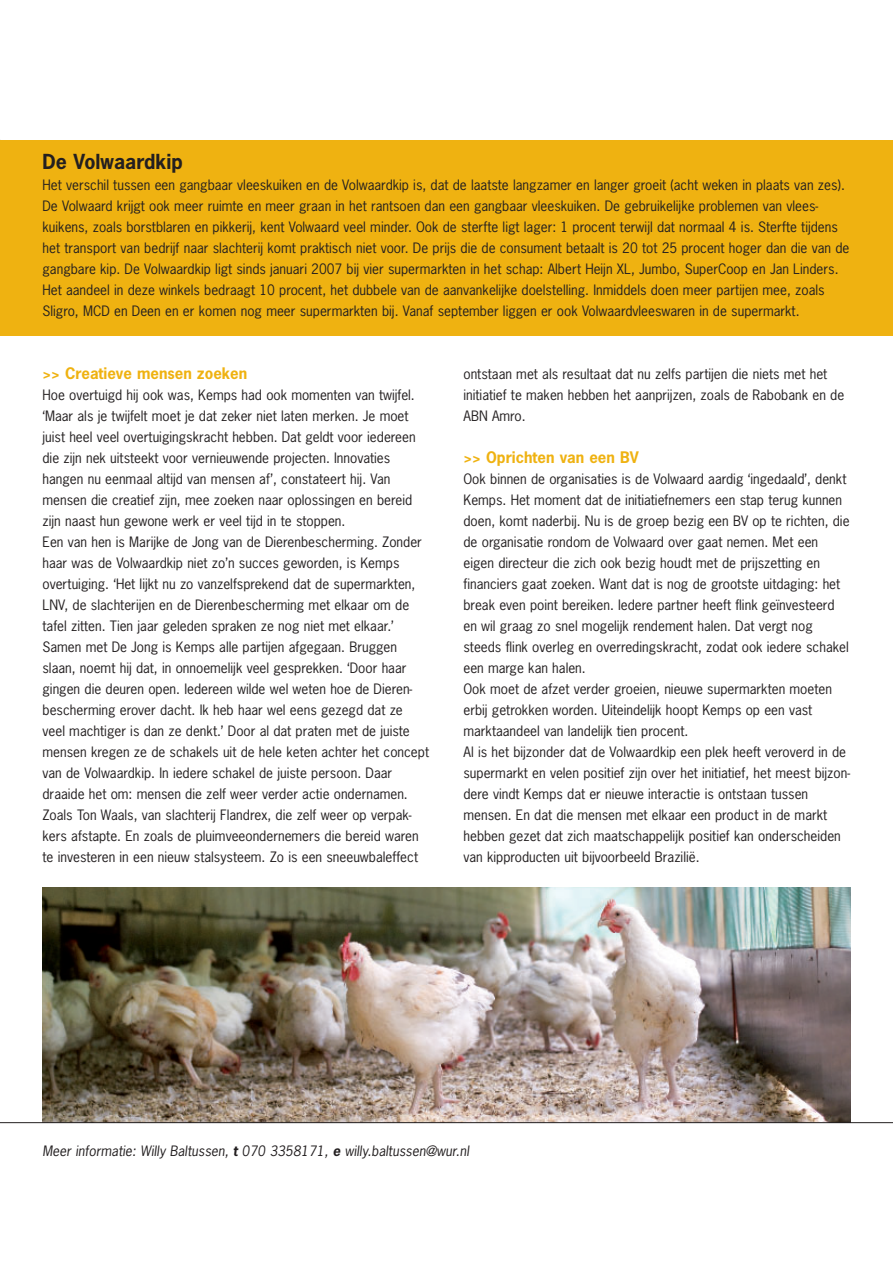
<style>
.page{position:relative;width:893px;height:1263px;background:#fff}
.page>*{position:absolute;margin:0;border:0;box-sizing:border-box;transform-origin:0 0}
.t1{font:700 19.5px "News Gothic";color:#231f20}
.t2{font:700 15px "News Gothic";color:#efb211}
.t3{font:13.5px/21px "News Gothic";color:#231f20}
.s1{font-weight:700}
</style>
<div class="page">
<div style="left:0;top:140px;width:893px;height:195px;background:#efb211"></div>
<img style="left:43px;top:888px;width:807px;height:234px">
<hr style="left:0;top:1122px;width:893px;height:1px;background:#231f20">
<h1 class="t1" style="left:43px;top:153px;width:142px">De Volwaardkip</h1>
<p class="t3" style="left:43px;top:175px;width:808px">Het verschil tussen een gangbaar vleeskuiken en de Volwaardkip is, dat de laatste langzamer en langer groeit (acht weken in plaats van zes).<br>De Volwaard krijgt ook meer ruimte en meer graan in het rantsoen dan een gangbaar vleeskuiken. De gebruikelijke problemen van vlees - kuikens, zoals borstblaren en pikkerij, kent Volwaard veel minder. Ook de sterfte ligt lager: 1 procent terwijl dat normaal 4 is. Sterfte tijdens het transport van bedrijf naar slachterij komt praktisch niet voor. De prijs die de consument betaalt is 20 tot 25 procent hoger dan die van de gangbare kip. De Volwaardkip ligt sinds januari 2007 bij vier supermarkten in het schap: Albert Heijn XL, Jumbo, SuperCoop en Jan Linders.<br>Het aandeel in deze winkels bedraagt 10 procent, het dubbele van de aanvankelijke doelstelling. Inmiddels doen meer partijen mee, zoals Sligro, MCD en Deen en er komen nog meer supermarkten bij. Vanaf september liggen er ook Volwaardvleeswaren in de supermarkt.</p>
<p class="t2" style="left:43px;top:367px;width:206px">&gt;&gt; Creatieve mensen zoeken</p>
<p class="t3" style="left:43px;top:385px;width:388px">Hoe overtuigd hij ook was, Kemps had ook momenten van twijfel. ‘Maar als je twijfelt moet je dat zeker niet laten merken. Je moet juist heel veel overtuigingskracht hebben. Dat geldt voor iedereen die zijn nek uitsteekt voor vernieuwende projecten. Innovaties hangen nu eenmaal altijd van mensen af’, constateert hij. Van mensen die creatief zijn, mee zoeken naar oplossingen en bereid zijn naast hun gewone werk er veel tijd in te stoppen.<br>Een van hen is Marijke de Jong van de Dierenbescherming. Zonder haar was de Volwaardkip niet zo’n succes geworden, is Kemps<br>over tuiging. ‘Het lijkt nu zo vanzelfsprekend dat de supermarkten, LNV, de slachterijen en de Dierenbescherming met elkaar om de tafel zitten. Tien jaar geleden spraken ze nog niet met elkaar.’ Samen met De Jong is Kemps alle partijen afgegaan. Bruggen slaan, noemt hij dat, in on noemelijk veel gesprekken. ‘Door haar gingen die deuren open. Ieder een wilde wel weten hoe de Dieren - bescherming erover dacht. Ik heb haar wel eens gezegd dat ze<br>veel machtiger is dan ze denkt.’ Door al dat praten met de juiste mensen kregen ze de schakels uit de hele keten achter het concept van de Volwaardkip. In iedere schakel de juiste persoon. Daar draaide het om: mensen die zelf weer verder actie ondernamen.<br>Zoals Ton Waals, van slachterij Flandrex, die zelf weer op verpak - kers afstapte. En zoals de pluimveeondernemers die bereid waren te investeren in een nieuw stalsysteem. Zo is een sneeuw bal effect</p>
<p class="t3" style="left:463px;top:364px;width:382px">ontstaan met als resultaat dat nu zelfs partijen die niets met het initiatief te maken hebben het aanprijzen, zoals de Rabobank en de<br>ABN Amro.</p>
<p class="t2" style="left:463px;top:451px;width:177px">&gt;&gt; Oprichten van een BV</p>
<p class="t3" style="left:463px;top:469px;width:388px">Ook binnen de organisaties is de Volwaard aardig ‘ingedaald’, denkt Kemps. Het moment dat de initiatiefnemers een stap terug kunnen doen, komt naderbij. Nu is de groep bezig een BV op te richten, die de organisatie rondom de Volwaard over gaat nemen. Met een eigen directeur die zich ook bezig houdt met de prijszetting en financiers gaat zoeken. Want dat is nog de grootste uitdaging: het break even point bereiken. Iedere partner heeft flink geïnvesteerd en wil graag zo snel mogelijk rendement halen. Dat vergt nog steeds flink overleg en overredingskracht, zodat ook iedere schakel een marge kan halen.<br>Ook moet de afzet verder groeien, nieuwe supermarkten moeten erbij getrokken worden. Uiteindelijk hoopt Kemps op een vast marktaandeel van landelijk tien procent.<br>Al is het bijzonder dat de Volwaardkip een plek heeft veroverd in de supermarkt en velen positief zijn over het initiatief, het meest bijzon - dere vindt Kemps dat er nieuwe interactie is ontstaan tussen mensen. En dat die mensen met elkaar een product in de markt hebben gezet dat zich maatschappelijk positief kan onderscheiden van kipproducten uit bijvoorbeeld Brazilië.</p>
<p class="t3" style="left:43px;top:1141px;width:430px">Meer informatie: Willy Baltussen, <span class="s1">t</span> 070 3358171, <span class="s1">e</span> willy.baltussen@wur.nl</p>
</div>
